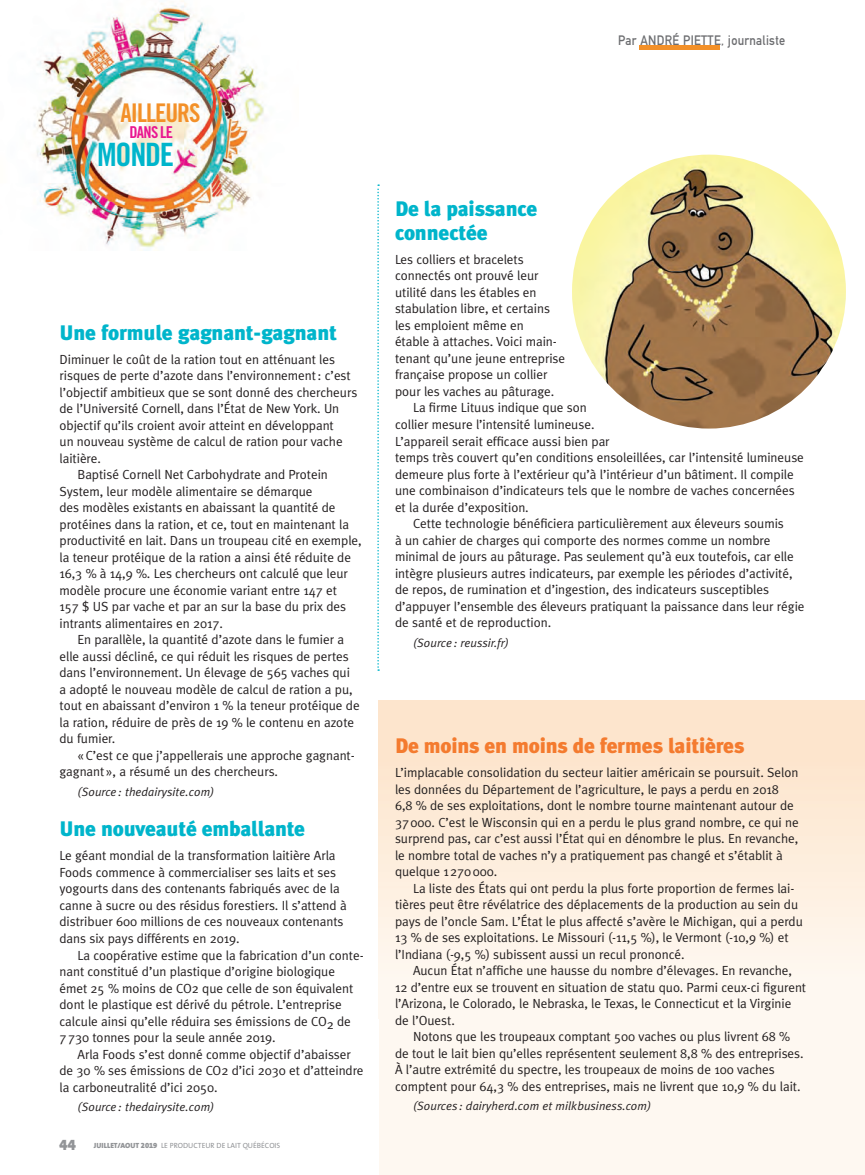
<style>
.page{position:relative;width:865px;height:1175px;background:#fff}
.page>*{position:absolute;margin:0;border:0;box-sizing:border-box;transform-origin:0 0}
.t1{font:32.1px "Trade Gothic Bold Cond Twenty";letter-spacing:-.04em;color:#00b5cb}
.t2{font:25.65px "Trade Gothic Bold Cond Twenty";letter-spacing:-.04em;color:#f39028}
.t3{font:900 21px/24px "Meta Plus";letter-spacing:-.01em;color:#00b5cb}
.t4{font:900 21px "Meta Plus";letter-spacing:-.01em;color:#f47b2f}
.t5{font:16.35px "Trade Gothic Bold Cond Twenty";letter-spacing:-.04em;color:#e91790}
.t6{font:13.5px "DIN Mittelschrift";letter-spacing:.025em;color:#6c6d70;scale:.9 1}
.t7{font:13.2px "Meta Plus Normal";letter-spacing:-.005em;color:#231f20}
.t8{font:italic 12px "Meta Plus Normal";letter-spacing:.005em;color:#231f20}
.t9{font:7.5px "The Sans";color:#939598}
.s1{font-family:"The Mix Black Caps";font-size:15px}
.s2{font-weight:900}
.s3{font-family:"The Sans Black Expert"}
</style>
<div class="page">
<div style="left:379px;top:700px;width:485px;height:474px;background:#fef8f1"></div>
<div style="left:379px;top:700px;width:485px;height:318px;background:linear-gradient(to bottom,#fde2c7,#fefaf4)"></div>
<hr style="left:639px;top:46px;width:81px;height:4px;background:#f39028">
<img style="left:34px;top:1px;width:230px;height:250px">
<svg style="left:377px;top:184px;width:2px;height:486px"></svg>
<img style="left:572px;top:155px;width:273px;height:273px;border-radius:50%">
<p class="t2" style="left:121px;top:103px;width:81px">AILLEURS</p>
<p class="t1" style="left:97px;top:143px;width:78px">MONDE</p>
<p class="t5" style="left:129px;top:126px;width:45px">DANS LE</p>
<p class="t3" style="left:59px;top:320px;width:279px">Une formule gagnant-gagnant</p>
<p class="t7" style="left:59px;top:351px;width:277px">Diminuer le coût de la ration tout en atténuant les</p>
<p class="t7" style="left:59px;top:368px;width:293px">risques de perte d’azote dans l’environnement : c’est</p>
<p class="t7" style="left:59px;top:384px;width:299px">l’objectif ambitieux que se sont donné des chercheurs</p>
<p class="t7" style="left:59px;top:401px;width:281px">de l’Université Cornell, dans l’État de New York. Un</p>
<p class="t7" style="left:59px;top:417px;width:276px">objectif qu’ils croient avoir atteint en développant</p>
<p class="t7" style="left:59px;top:434px;width:285px">un nouveau système de calcul de ration pour vache</p>
<p class="t7" style="left:59px;top:450px;width:43px">laitière.</p>
<p class="t7" style="left:77px;top:467px;width:252px">Baptisé Cornell Net Carbohydrate and Protein</p>
<p class="t7" style="left:59px;top:483px;width:254px">System, leur modèle alimentaire se démarque</p>
<p class="t7" style="left:59px;top:500px;width:277px">des modèles existants en abaissant la quantité de</p>
<p class="t7" style="left:59px;top:516px;width:291px">protéines dans la ration, et ce, tout en maintenant la</p>
<p class="t7" style="left:59px;top:533px;width:304px">productivité en lait. Dans un troupeau cité en exemple,</p>
<p class="t7" style="left:59px;top:549px;width:293px">la teneur protéique de la ration a ainsi été réduite de</p>
<p class="t7" style="left:59px;top:566px;width:290px">16,3 % à 14,9 %. Les chercheurs ont calculé que leur</p>
<p class="t7" style="left:59px;top:582px;width:279px">modèle procure une économie variant entre 147 et</p>
<p class="t7" style="left:59px;top:599px;width:288px">157 $ US par vache et par an sur la base du prix des</p>
<p class="t7" style="left:59px;top:615px;width:165px">intrants alimentaires en 2017.</p>
<p class="t7" style="left:78px;top:632px;width:268px">En parallèle, la quantité d’azote dans le fumier a</p>
<p class="t7" style="left:59px;top:648px;width:291px">elle aussi décliné, ce qui réduit les risques de pertes</p>
<p class="t7" style="left:59px;top:665px;width:292px">dans l’environnement. Un élevage de 565 vaches qui</p>
<p class="t7" style="left:59px;top:681px;width:295px">a adopté le nouveau modèle de calcul de ration a pu,</p>
<p class="t7" style="left:59px;top:698px;width:302px">tout en abaissant d’environ 1 % la teneur protéique de</p>
<p class="t7" style="left:59px;top:714px;width:296px">la ration, réduire de près de 19 % le contenu en azote</p>
<p class="t7" style="left:59px;top:731px;width:57px">du fumier.</p>
<p class="t7" style="left:78px;top:747px;width:279px">« C’est ce que j’appellerais une approche gagnant-</p>
<p class="t7" style="left:60px;top:764px;width:220px">gagnant », a résumé un des chercheurs.</p>
<p class="t8" style="left:77px;top:784px;width:138px">(Source : thedairysite.com)</p>
<p class="t3" style="left:59px;top:817px;width:247px">Une nouveauté emballante</p>
<p class="t7" style="left:59px;top:848px;width:277px">Le géant mondial de la transformation laitière Arla</p>
<p class="t7" style="left:59px;top:864px;width:278px">Foods commence à commercialiser ses laits et ses</p>
<p class="t7" style="left:59px;top:881px;width:282px">yogourts dans des contenants fabriqués avec de la</p>
<p class="t7" style="left:59px;top:897px;width:289px">canne à sucre ou des résidus forestiers. Il s’attend à</p>
<p class="t7" style="left:59px;top:914px;width:285px">distribuer 600 millions de ces nouveaux contenants</p>
<p class="t7" style="left:59px;top:930px;width:181px">dans six pays différents en 2019.</p>
<p class="t7" style="left:77px;top:947px;width:288px">La coopérative estime que la fabrication d’un conte-</p>
<p class="t7" style="left:59px;top:963px;width:277px">nant constitué d’un plastique d’origine biologique</p>
<p class="t7" style="left:59px;top:980px;width:295px">émet 25 % moins de CO2 que celle de son équivalent</p>
<p class="t7" style="left:59px;top:996px;width:284px">dont le plastique est dérivé du pétrole. L’entreprise</p>
<p class="t7" style="left:59px;top:1013px;width:293px">calcule ainsi qu’elle réduira ses émissions de CO2 de</p>
<p class="t7" style="left:59px;top:1029px;width:217px">7 730 tonnes pour la seule année 2019.</p>
<p class="t7" style="left:78px;top:1046px;width:275px">Arla Foods s’est donné comme objectif d’abaisser</p>
<p class="t7" style="left:59px;top:1062px;width:305px">de 30 % ses émissions de CO2 d’ici 2030 et d’atteindre</p>
<p class="t7" style="left:60px;top:1079px;width:159px">la carboneutralité d’ici 2050.</p>
<p class="t8" style="left:77px;top:1099px;width:138px">(Source : thedairysite.com)</p>
<p class="t9" style="left:59px;top:1142px;width:223px"><span class="s1">44</span> <span class="s2">JUILLET/AOUT</span> <span class="s3">2019</span> LE PRODUCTEUR DE LAIT QUÉBÉCOIS</p>
<p class="t6" style="left:618px;top:35px;width:187px">Par ANDRÉ PIETTE, journaliste</p>
<p class="t3" style="left:395px;top:197px;width:144px">De la paissance connectée</p>
<p class="t7" style="left:395px;top:251px;width:130px">Les colliers et bracelets</p>
<p class="t7" style="left:395px;top:268px;width:145px">connectés ont prouvé leur</p>
<p class="t7" style="left:395px;top:284px;width:143px">utilité dans les étables en</p>
<p class="t7" style="left:395px;top:301px;width:156px">stabulation libre, et certains</p>
<p class="t7" style="left:395px;top:317px;width:130px">les emploient même en</p>
<p class="t7" style="left:395px;top:334px;width:163px">étable à attaches. Voici main-</p>
<p class="t7" style="left:395px;top:350px;width:172px">tenant qu’une jeune entreprise</p>
<p class="t7" style="left:395px;top:367px;width:154px">française propose un collier</p>
<p class="t7" style="left:395px;top:383px;width:161px">pour les vaches au pâturage.</p>
<p class="t7" style="left:413px;top:400px;width:175px">La firme Lituus indique que son</p>
<p class="t7" style="left:395px;top:416px;width:201px">collier mesure l’intensité lumineuse.</p>
<p class="t7" style="left:395px;top:433px;width:216px">L’appareil serait efficace aussi bien par</p>
<p class="t7" style="left:395px;top:449px;width:410px">temps très couvert qu’en conditions ensoleillées, car l’intensité lumineuse</p>
<p class="t7" style="left:395px;top:466px;width:400px">demeure plus forte à l’extérieur qu’à l’intérieur d’un bâtiment. Il compile</p>
<p class="t7" style="left:395px;top:482px;width:401px">une combinaison d’indicateurs tels que le nombre de vaches concernées</p>
<p class="t7" style="left:395px;top:499px;width:135px">et la durée d’exposition.</p>
<p class="t7" style="left:413px;top:515px;width:372px">Cette technologie bénéficiera particulièrement aux éleveurs soumis</p>
<p class="t7" style="left:395px;top:532px;width:377px">à un cahier de charges qui comporte des normes comme un nombre</p>
<p class="t7" style="left:395px;top:548px;width:400px">minimal de jours au pâturage. Pas seulement qu’à eux toutefois, car elle</p>
<p class="t7" style="left:395px;top:565px;width:399px">intègre plusieurs autres indicateurs, par exemple les périodes d’activité,</p>
<p class="t7" style="left:395px;top:581px;width:375px">de repos, de rumination et d’ingestion, des indicateurs susceptibles</p>
<p class="t7" style="left:395px;top:598px;width:411px">d’appuyer l’ensemble des éleveurs pratiquant la paissance dans leur régie</p>
<p class="t7" style="left:395px;top:614px;width:158px">de santé et de reproduction.</p>
<p class="t8" style="left:413px;top:635px;width:97px">(Source : reussir.fr)</p>
<p class="t4" style="left:395px;top:733px;width:351px">De moins en moins de fermes laitières</p>
<p class="t7" style="left:395px;top:764px;width:405px">L’implacable consolidation du secteur laitier américain se poursuit. Selon</p>
<p class="t7" style="left:395px;top:781px;width:385px">les données du Département de l’agriculture, le pays a perdu en 2018</p>
<p class="t7" style="left:395px;top:797px;width:400px">6,8 % de ses exploitations, dont le nombre tourne maintenant autour de</p>
<p class="t7" style="left:395px;top:814px;width:405px">37 000. C’est le Wisconsin qui en a perdu le plus grand nombre, ce qui ne</p>
<p class="t7" style="left:395px;top:830px;width:405px">surprend pas, car c’est aussi l’État qui en dénombre le plus. En revanche,</p>
<p class="t7" style="left:395px;top:847px;width:389px">le nombre total de vaches n’y a pratiquement pas changé et s’établit à</p>
<p class="t7" style="left:395px;top:863px;width:104px">quelque 1 270 000.</p>
<p class="t7" style="left:413px;top:880px;width:383px">La liste des États qui ont perdu la plus forte proportion de fermes lai-</p>
<p class="t7" style="left:395px;top:896px;width:405px">tières peut être révélatrice des déplacements de la production au sein du</p>
<p class="t7" style="left:395px;top:913px;width:409px">pays de l’oncle Sam. L’État le plus affecté s’avère le Michigan, qui a perdu</p>
<p class="t7" style="left:395px;top:929px;width:395px">13 % de ses exploitations. Le Missouri (-11,5 %), le Vermont (-10,9 %) et</p>
<p class="t7" style="left:395px;top:946px;width:291px">l’Indiana (-9,5 %) subissent aussi un recul prononcé.</p>
<p class="t7" style="left:413px;top:962px;width:380px">Aucun État n’affiche une hausse du nombre d’élevages. En revanche,</p>
<p class="t7" style="left:395px;top:979px;width:412px">12 d’entre eux se trouvent en situation de statu quo. Parmi ceux-ci figurent</p>
<p class="t7" style="left:395px;top:995px;width:398px">l’Arizona, le Colorado, le Nebraska, le Texas, le Connecticut et la Virginie</p>
<p class="t7" style="left:395px;top:1012px;width:61px">de l’Ouest.</p>
<p class="t7" style="left:413px;top:1028px;width:378px">Notons que les troupeaux comptant 500 vaches ou plus livrent 68 %</p>
<p class="t7" style="left:395px;top:1045px;width:410px">de tout le lait bien qu’elles représentent seulement 8,8 % des entreprises.</p>
<p class="t7" style="left:395px;top:1061px;width:381px">À l’autre extrémité du spectre, les troupeaux de moins de 100 vaches</p>
<p class="t7" style="left:395px;top:1078px;width:407px">comptent pour 64,3 % des entreprises, mais ne livrent que 10,9 % du lait.</p>
<p class="t8" style="left:413px;top:1099px;width:240px">(Sources : dairyherd.com et milkbusiness.com)</p>
</div>
